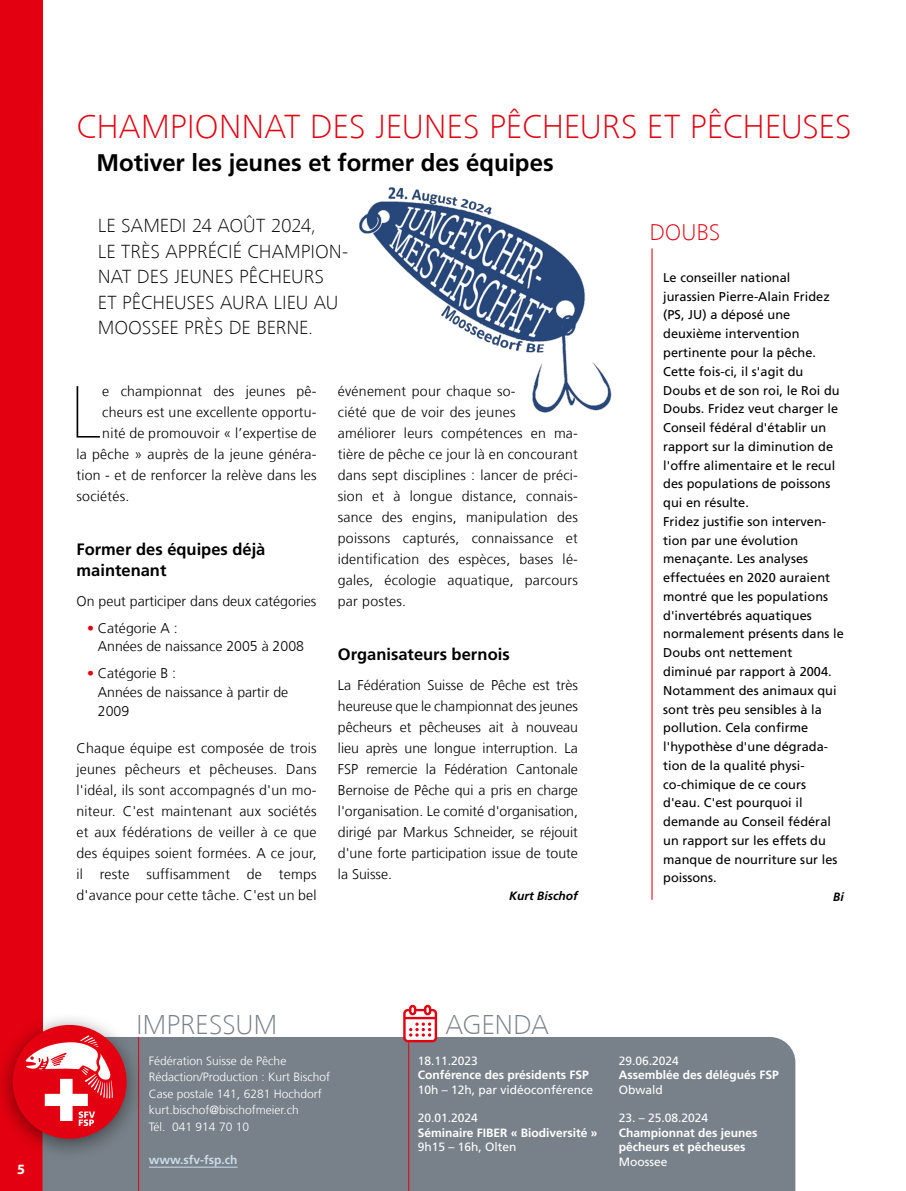
<style>
.page{position:relative;width:906px;height:1191px;background:#fff}
.page>*{position:absolute;margin:0;border:0;box-sizing:border-box;transform-origin:0 0}
.t1{font:200 77.1px "Frutiger Next W04";color:#000}
.t2{font:100 33px "Frutiger Neue W02";letter-spacing:-.01em;color:#e30010}
.t3{font:100 27px "Frutiger Neue W02";letter-spacing:-.005em;color:#788189}
.t4{font:700 24px "Frutiger LT Com";letter-spacing:-.005em;color:#000}
.t5{font:100 22.5px "Frutiger Neue W02";color:#e30010}
.t6{font:100 18.75px/25.5px "Frutiger Neue W02";letter-spacing:-.005em;color:#000}
.t7{font:700 16.5px/21px "Frutiger LT Com";color:#000}
.t8{font:700 14.25px "Myriad Pro";color:#fff}
.t9{font:300 14.1px/21px "Frutiger LT Com";letter-spacing:.015em;color:#000}
.t10{font:12.75px/18.8px "Frutiger LT Com";letter-spacing:.005em;color:#000}
.t11{font:300 12px/16.5px "Frutiger LT Com";color:#fff}
.t12{font:700 12px/14.4px "Frutiger LT Com";color:#fff}
.t13{font:12px "Frutiger LT Com";color:#fff}
.t14{font:700 12px "Frutiger LT Com";color:#cadbea}
.t15{font:italic 700 12px "Frutiger LT Com";color:#000}
.s1{color:#e30010}
</style>
<div class="page">
<hr style="left:651px;top:248px;width:1px;height:651px;background:#e30010">
<div style="left:0;top:0;width:43px;height:1191px;background:#e30010"></div>
<div style="left:33px;top:65px;width:862px;height:156px;background:#fff"></div>
<div style="left:43px;top:1037px;width:752px;height:154px;background:#788189"></div>
<hr style="left:149px;top:1166px;width:89px;height:1px;background:#cadbea">
<hr style="left:138px;top:1037px;width:1px;height:154px;background:#e30010">
<hr style="left:408px;top:1037px;width:1px;height:154px;background:#e30010">
<svg style="left:404px;top:1010px;width:32px;height:31px"></svg>
<div style="left:403px;top:1009px;width:34px;height:33px;border:2px solid #e30010;border-radius:3px"></div>
<div style="left:409px;top:1004px;width:7px;height:11px;border:2px solid #e30010;border-radius:2px"></div>
<div style="left:424px;top:1004px;width:7px;height:11px;border:2px solid #e30010;border-radius:2px"></div>
<hr style="left:404px;top:1017px;width:32px;height:2px;background:#e30010">
<svg style="left:409px;top:1022px;width:22px;height:14px"></svg>
<div style="left:0;top:1010px;width:145px;height:151px;background:#000;opacity:.5"></div>
<div style="left:13px;top:1025px;width:114px;height:113px;background:#e30010;border-radius:50%"></div>
<svg style="left:25px;top:1035px;width:88px;height:91px"></svg>
<img style="left:359px;top:187px;width:253px;height:226px">
<p class="t8" style="left:17px;top:1159px;width:9px">5</p>
<h2 class="t2" style="left:77px;top:106px;width:776px">CHAMPIONNAT DES JEUNES PÊCHEURS ET PÊCHEUSES</h2>
<h3 class="t4" style="left:97px;top:149px;width:458px">Motiver les jeunes et former des équipes</h3>
<h3 class="t6" style="left:98px;top:213px;width:252px">LE SAMEDI 24 AOÛT 2024,<br>LE TRÈS APPRÉCIÉ CHAMPION-<br>NAT DES JEUNES PÊCHEURS<br>ET PÊCHEUSES AURA LIEU AU<br>MOOSSEE PRÈS DE BERNE.</h3>
<h3 class="t5" style="left:649px;top:219px;width:72px">DOUBS</h3>
<p class="t10" style="left:663px;top:268px;width:182px">Le conseiller national jurassien Pierre-Alain Fridez (PS, JU) a déposé une deuxième intervention pertinente pour la pêche.<br>Cette fois-ci, il s'agit du<br>Doubs et de son roi, le Roi du<br>Doubs. Fridez veut charger le<br>Conseil fédéral d'établir un rapport sur la diminution de l'offre alimentaire et le recul des populations de poissons qui en résulte.<br>Fridez justifie son interven&shy;tion par une évolution menaçante. Les analyses effectuées en 2020 auraient montré que les populations d'invertébrés aquatiques normalement présents dans le<br>Doubs ont nettement diminué par rapport à 2004.<br>Notamment des animaux qui sont très peu sensibles à la pollution. Cela confirme l'hypothèse d'une dégrada&shy;tion de la qualité physi&shy;co-chimique de ce cours d'eau. C'est pourquoi il demande au Conseil fédéral un rapport sur les effets du manque de nourriture sur les poissons.</p>
<p class="t15" style="left:833px;top:889px;width:12px">Bi</p>
<p class="t9" style="left:338px;top:380px;width:242px">événement pour chaque so-<br>ciété que de voir des jeunes<br>améliorer leurs compétences en ma&shy;tière de pêche ce jour là en concourant dans sept disciplines : lancer de préci&shy;sion et à longue distance, connais&shy;sance des engins, manipulation des poissons capturés, connaissance et identification des espèces, bases lé&shy;gales, écologie aquatique, parcours par postes.</p>
<p class="t7" style="left:338px;top:643px;width:173px">Organisateurs bernois</p>
<p class="t9" style="left:338px;top:674px;width:241px;text-align:justify">La Fédération Suisse de Pêche est très heureuse que le championnat des jeunes pêcheurs et pêcheuses ait à nouveau lieu après une longue interruption. La FSP remercie la Fédération Cantonale Bernoise de Pêche qui a pris en charge l'organisation. Le comité d'organisation, dirigé par Markus Schneider, se réjouit d'une forte participation issue de toute la Suisse.</p>
<p class="t15" style="left:509px;top:888px;width:70px">Kurt Bischof</p>
<h1 class="t1" style="left:69px;top:368px;width:33px">L</h1>
<p class="t9" style="left:102px;top:380px;width:216px">e championnat des jeunes pê-</p>
<p class="t9" style="left:102px;top:401px;width:216px">cheurs est une excellente opportu-</p>
<p class="t9" style="left:102px;top:422px;width:216px">nité de promouvoir « l’expertise de</p>
<p class="t9" style="left:77px;top:443px;width:241px">la pêche » auprès de la jeune généra-</p>
<p class="t9" style="left:77px;top:464px;width:241px">tion - et de renforcer la relève dans les</p>
<p class="t9" style="left:77px;top:485px;width:54px">sociétés.</p>
<p class="t7" style="left:77px;top:538px;width:190px">Former des équipes déjà maintenant</p>
<p class="t9" style="left:77px;top:590px;width:241px">On peut participer dans deux catégories</p>
<p class="t9" style="left:98px;top:618px;width:208px;line-height:18.6px;text-indent:-11px"><span class="s1">•</span> Catégorie A :<br>Années de naissance 2005 à 2008</p>
<p class="t9" style="left:98px;top:664px;width:192px;line-height:18.6px;text-indent:-11px"><span class="s1">•</span> Catégorie B :<br>Années de naissance à partir de<br>2009</p>
<p class="t9" style="left:77px;top:737px;width:241px;text-align:justify">Chaque équipe est composée de trois jeunes pêcheurs et pêcheuses. Dans l'idéal, ils sont accompagnés d'un mo&shy;niteur. C'est maintenant aux sociétés et aux fédérations de veiller à ce que des équipes soient formées. A ce jour, il reste suffisamment de temps d'avance pour cette tâche. C'est un bel</p>
<h3 class="t3" style="left:136px;top:1008px;width:143px">IMPRESSUM</h3>
<h3 class="t3" style="left:445px;top:1008px;width:105px">AGENDA</h3>
<p class="t11" style="left:149px;top:1052px;width:183px">Fédération Suisse de Pêche<br>Rédaction/Production : Kurt Bischof<br>Case postale 141, 6281 Hochdorf kurt.bischof@bischofmeier.ch<br>Tél. 041 914 70 10</p>
<p class="t14" style="left:149px;top:1152px;width:90px">www.sfv-fsp.ch</p>
<p class="t13" style="left:418px;top:1053px;width:62px">18.11.2023</p>
<p class="t12" style="left:418px;top:1067px;width:172px">Conférence des présidents FSP</p>
<p class="t13" style="left:418px;top:1082px;width:177px">10h – 12h, par vidéoconférence</p>
<p class="t13" style="left:418px;top:1111px;width:62px">20.01.2024</p>
<p class="t12" style="left:418px;top:1125px;width:181px">Séminaire FIBER « Biodiversité »</p>
<p class="t13" style="left:418px;top:1139px;width:100px">9h15 – 16h, Olten</p>
<p class="t13" style="left:619px;top:1053px;width:62px">29.06.2024</p>
<p class="t12" style="left:619px;top:1067px;width:162px">Assemblée des délégués FSP</p>
<p class="t13" style="left:619px;top:1082px;width:46px">Obwald</p>
<p class="t13" style="left:619px;top:1111px;width:91px">23. – 25.08.2024</p>
<p class="t12" style="left:619px;top:1125px;width:140px">Championnat des jeunes pêcheurs et pêcheuses</p>
<p class="t13" style="left:619px;top:1154px;width:50px">Moossee</p>
</div>
